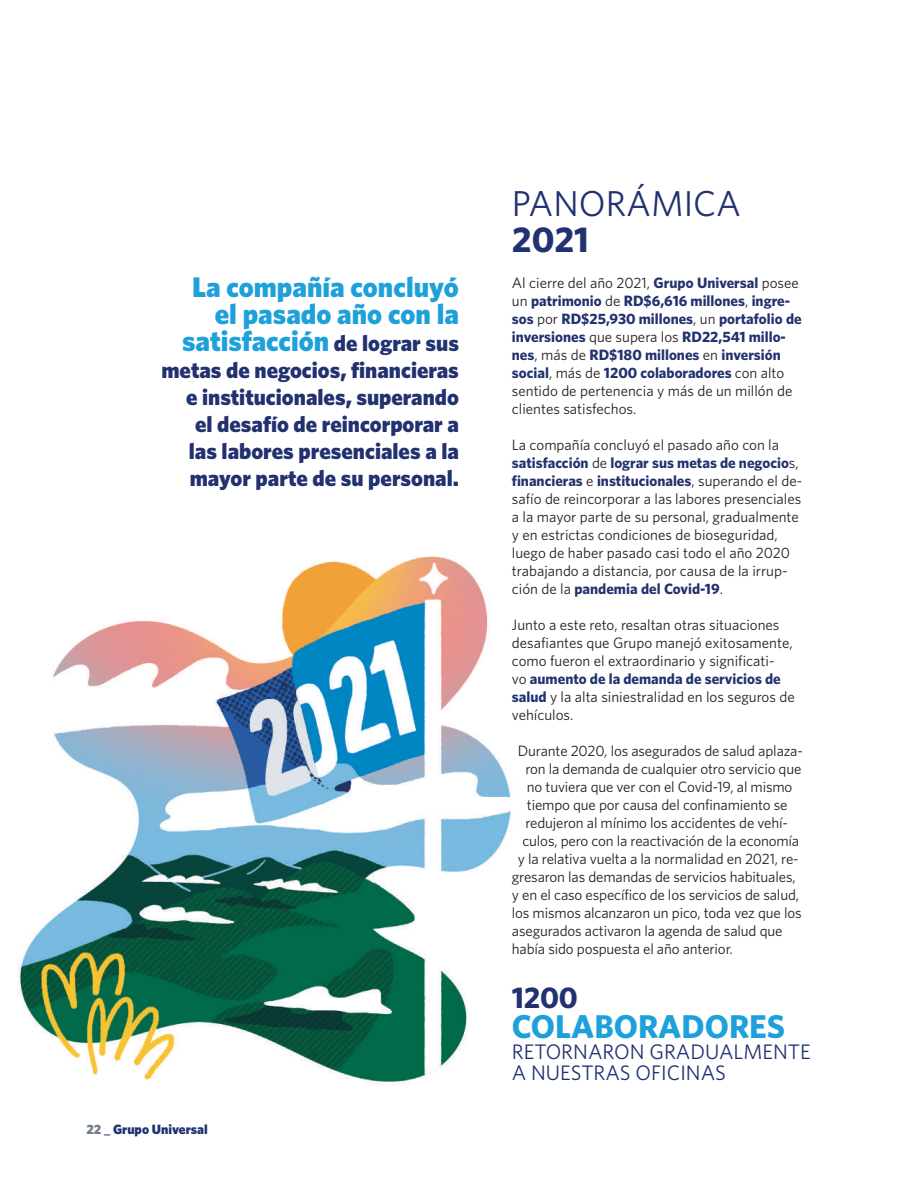
<style>
.page{position:relative;width:918px;height:1188px;background:#fff}
.page>*{position:absolute;margin:0;border:0;box-sizing:border-box;transform-origin:0 0}
.t1{font:36px "Whitney";color:#22316f}
.t2{font:700 36px "Whitney";color:#22316f}
.t3{font:700 33px "Whitney";color:#1ea1db}
.t4{font:700 30px "Whitney";color:#22316f}
.t5{font:900 28.5px/27px "Whitney";color:#1ea1db;text-align:right}
.t6{font:900 22.5px/27px "Whitney";color:#22316f;text-align:right}
.t7{font:21px/21px "Whitney";color:#22316f}
.t8{font:15px/18px "Whitney";letter-spacing:-.01em;color:#231f20}
.t9{font:700 15px/18px "Whitney";color:#22316f}
.t10{font:900 13.5px "Whitney";color:#22316f}
.s1{font-size:22.5px;color:#22316f}
.s2{color:#727f87}
.s3{font-weight:700}
.s4{font-weight:400;color:#231f20}
.s5{font-weight:700;color:#22316f}
</style>
<div class="page">
<img style="left:17px;top:556px;width:494px;height:528px">
<h3 class="t5" style="left:182px;top:273px;width:278px">La compañía concluyó el pasado año con la satisfacción <span class="s1">de lograr sus</span></h3>
<h3 class="t6" style="left:161px;top:356px;width:299px">metas de negocios, financieras e institucionales, superando<br>el desafío de reincorporar a las labores presenciales a la mayor parte de su personal.</h3>
<p class="t10" style="left:86px;top:1121px;width:123px"><span class="s2">22</span> <span class="s3">_</span> Grupo Universal</p>
<h1 class="t1" style="left:512px;top:182px;width:231px">PANORÁMICA</h1>
<h1 class="t2" style="left:512px;top:218px;width:79px">2021</h1>
<p class="t9" style="left:512px;top:273px;width:291px"><span class="s4">Al cierre del año 2021,</span> Grupo Universal <span class="s4">posee un</span> patrimonio <span class="s4">de</span> RD$6,616 millones<span class="s4">,</span> ingre&shy;sos <span class="s4">por</span> RD$25,930 millones<span class="s4">, un</span> portafolio de inversiones <span class="s4">que supera los</span> RD22,541 millo&shy;nes<span class="s4">, más de</span> RD$180 millones <span class="s4">en</span> inversión social<span class="s4">, más de</span> 1200 colaboradores <span class="s4">con alto sentido de pertenencia y más de un millón de clientes satisfechos.</span></p>
<p class="t8" style="left:512px;top:435px;width:292px">La compañía concluyó el pasado año con la <span class="s5">satisfacción</span> de <span class="s5">lograr sus metas de negocio</span>s, <span class="s5">financieras</span> e <span class="s5">institucionales</span>, superando el de&shy;safío de reincorporar a las labores presenciales a la mayor parte de su personal, gradualmente y en estrictas condiciones de bioseguridad, luego de haber pasado casi todo el año 2020 trabajando a distancia, por causa de la irrup&shy;ción de la <span class="s5">pandemia del Covid-19</span>.</p>
<p class="t8" style="left:512px;top:615px;width:284px">Junto a este reto, resaltan otras situaciones desafiantes que Grupo manejó exitosamente, como fueron el extraordinario y significati-<br>vo <span class="s5">aumento de la demanda de servicios de salud</span> y la alta siniestralidad en los seguros de vehículos.</p>
<p class="t8" style="left:518px;top:741px;width:287px">Durante 2020, los asegurados de salud aplaza-</p>
<p class="t8" style="left:525px;top:759px;width:278px">ron la demanda de cualquier otro servicio que</p>
<p class="t8" style="left:527px;top:777px;width:267px">no tuviera que ver con el Covid-19, al mismo</p>
<p class="t8" style="left:527px;top:795px;width:262px">tiempo que por causa del confinamiento se</p>
<p class="t8" style="left:525px;top:813px;width:264px">redujeron al mínimo los accidentes de vehí-</p>
<p class="t8" style="left:522px;top:831px;width:278px">culos, pero con la reactivación de la economía</p>
<p class="t8" style="left:518px;top:849px;width:282px">y la relativa vuelta a la normalidad en 2021, re-</p>
<p class="t8" style="left:512px;top:867px;width:285px">gresaron las demandas de servicios habituales,</p>
<p class="t8" style="left:512px;top:885px;width:289px">y en el caso específico de los servicios de salud,</p>
<p class="t8" style="left:512px;top:903px;width:291px">los mismos alcanzaron un pico, toda vez que los</p>
<p class="t8" style="left:512px;top:921px;width:272px">asegurados activaron la agenda de salud que</p>
<p class="t8" style="left:512px;top:939px;width:222px">había sido pospuesta el año anterior.</p>
<h3 class="t4" style="left:512px;top:979px;width:67px">1200</h3>
<h2 class="t3" style="left:512px;top:1007px;width:275px">COLABORADORES</h2>
<h3 class="t7" style="left:512px;top:1041px;width:300px">RETORNARON GRADUALMENTE<br>A NUESTRAS OFICINAS</h3>
</div>
